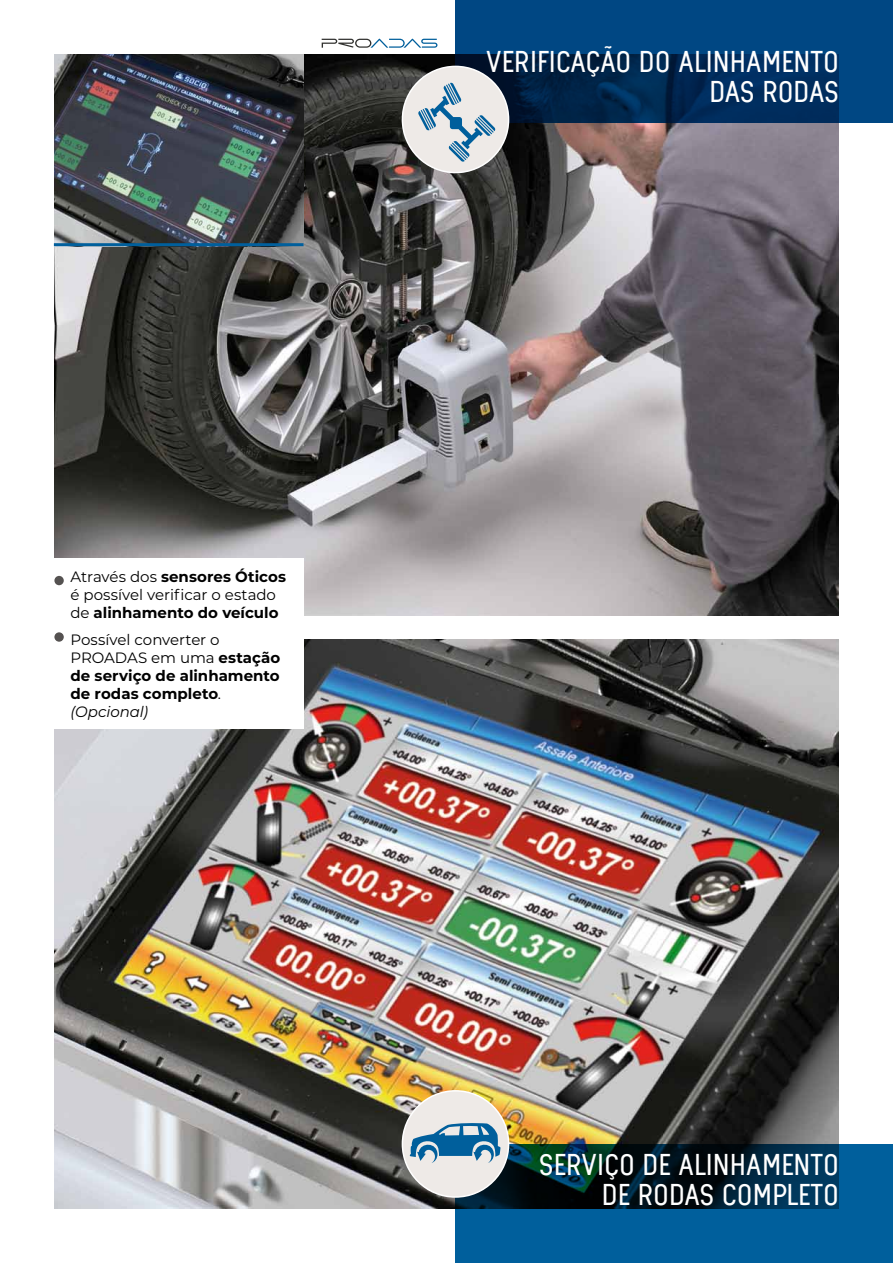
<style>
.page{position:relative;width:893px;height:1263px;background:#fff}
.page>*{position:absolute;margin:0;border:0;box-sizing:border-box;transform-origin:0 0}
.t1{font:500 30px/30px "neuron";color:#fff;text-align:right}
.Paragraph_2{font:700 15px/18px "Montserrat";letter-spacing:.005em;color:#000}
.Paragraph_2-2{font:15px/18px "Montserrat";color:#000}
.s1{font-weight:400}
.s2{font-weight:700}
.s3{font-weight:400;font-style:italic}
</style>
<div class="page">
<img style="left:54px;top:54px;width:785px;height:561px">
<img style="left:54px;top:639px;width:785px;height:569px">
<div style="left:45px;top:558px;width:259px;height:170px;background:#fff"></div>
<svg style="left:455px;top:0;width:438px;height:122px;background:#00376a"></svg>
<svg style="left:455px;top:1144px;width:438px;height:119px;background:#004168"></svg>
<div style="left:402px;top:66px;width:107px;height:107px;background:#eeeae7;border-radius:50%"></div>
<div style="left:402px;top:66px;width:107px;height:107px;border:2px solid #fff;border-radius:50%"></div>
<div style="left:402px;top:1091px;width:107px;height:106px;background:#eeeae7;border-radius:50%"></div>
<div style="left:402px;top:1090px;width:107px;height:108px;border:2px solid #fff;border-radius:50%"></div>
<svg style="left:418px;top:82px;width:77px;height:80px"></svg>
<svg style="left:410px;top:1123px;width:91px;height:40px"></svg>
<img style="left:54px;top:54px;width:249px;height:189px">
<hr style="left:54px;top:243px;width:250px;height:3px;background:#005f9c">
<svg style="left:322px;top:39px;width:115px;height:9px"></svg>
<div style="left:54px;top:576px;width:10px;height:9px;background:#555251;border-radius:50%"></div>
<div style="left:54px;top:632px;width:10px;height:10px;background:#555251;border-radius:50%"></div>
<p class="Paragraph_2" style="left:70px;top:567px;width:217px"><span class="s1">Através dos</span> sensores Óticos</p>
<p class="Paragraph_2-2" style="left:70px;top:585px;width:210px">é possível verificar o estado de <span class="s2">alinhamento do veículo</span></p>
<p class="Paragraph_2" style="left:70px;top:630px;width:211px"><span class="s1">Possível converter o<br>PROADAS em uma</span> estação de serviço de alinhamento de rodas completo<span class="s1">. </span><span class="s3">(Opcional)</span></p>
<p class="t1" style="left:486px;top:46px;width:355px">VERIFICAÇÃO DO ALINHAMENTO<br>DAS RODAS</p>
<p class="t1" style="left:539px;top:1149px;width:302px">SERVIÇO DE ALINHAMENTO</p>
<p class="t1" style="left:602px;top:1179px;width:239px">DE RODAS COMPLETO</p>
</div>
